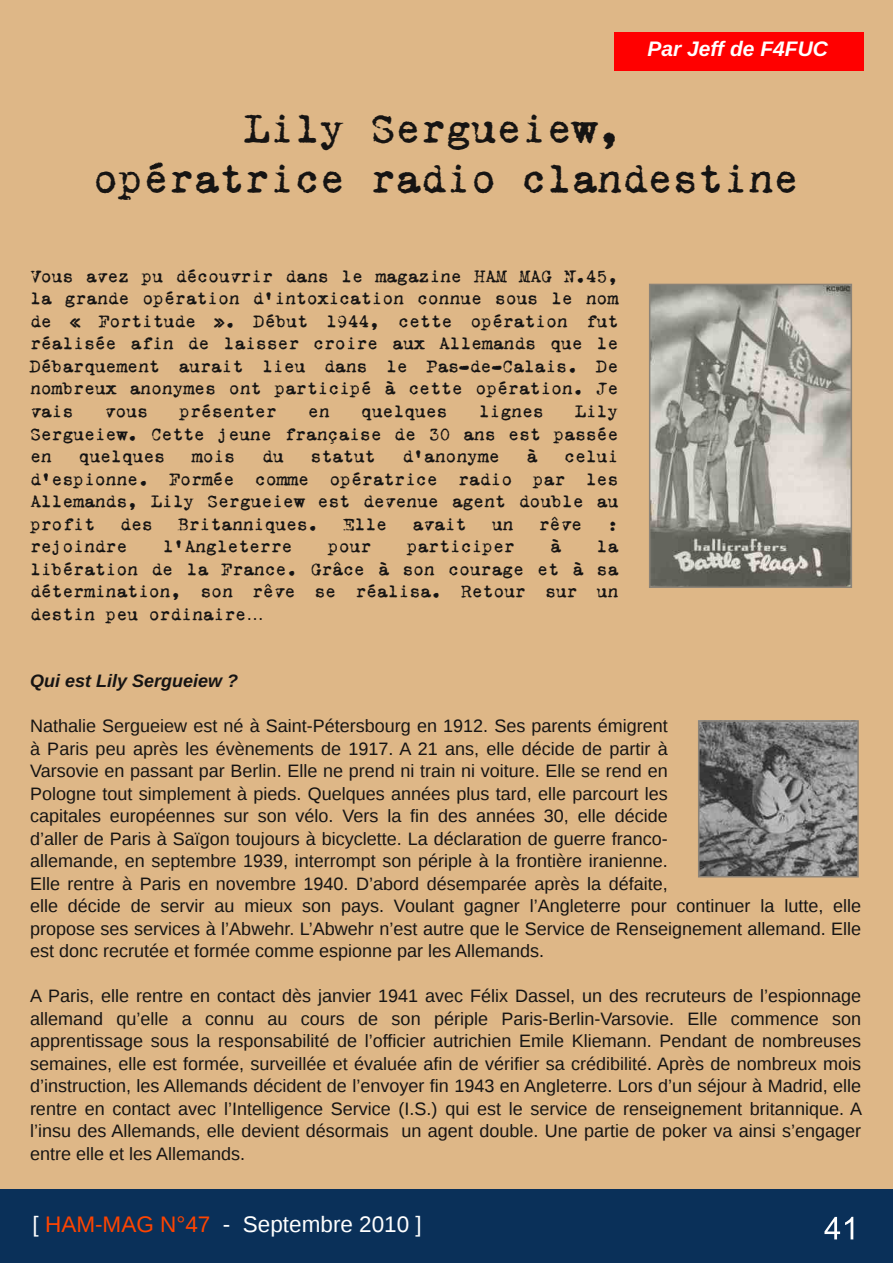
<style>
.page{position:relative;width:893px;height:1263px;background:#fff}
.page>*{position:absolute;margin:0;border:0;box-sizing:border-box;transform-origin:0 0}
.t1{font:42px/49.5px "VT Portable Remington";color:#161413;text-align:center}
.t2{font:22.5px "Liberation Sans";color:#fff}
.t3{font:italic 700 21px "Liberation Sans";color:#fff}
.t4{font:18px/22.5px "Liberation Sans";color:#161413}
.t5{font:18px/22.5px "VT Portable Remington";color:#161413;text-align:justify}
.t6{font:italic 700 18px "Liberation Sans";color:#161413}
.s1{font-family:"Liberation Sans"}
.s2{color:#f40}
</style>
<div class="page">
<div style="left:0;top:1187px;width:892px;height:75px;background:#0a3059"></div>
<svg style="left:824px;top:1217px;width:29px;height:22px"></svg>
<div style="left:0;top:0;width:892px;height:1188px;background:#deb787"></div>
<div style="left:614px;top:32px;width:249px;height:39px;background:#f00"></div>
<img style="left:652px;top:287px;width:197px;height:298px">
<div style="left:649px;top:284px;width:203px;height:304px;border:2px solid #8b8378"></div>
<img style="left:701px;top:723px;width:155px;height:151px">
<div style="left:698px;top:720px;width:161px;height:157px;border:2px solid #8b8378"></div>
<p class="t3" style="left:647px;top:37px;width:182px">Par Jeff de F4FUC</p>
<h1 class="t1" style="left:93px;top:106px;width:707px">Lily Sergueiew,<br>opératrice radio clandestine</h1>
<p class="t5" style="left:30px;top:266px;width:590px">Vous avez pu découvrir dans le magazine HAM MAG N.45, la grande opération d’intoxication connue sous le nom de « Fortitude ». Début 1944, cette opération fut réalisée afin de laisser croire aux Allemands que le Débarquement aurait lieu dans le Pas‐de‐Calais. De nombreux anonymes ont participé à cette opération. Je vais</p>
<p class="t5" style="left:105px;top:401px;width:45px">vous</p>
<p class="t5" style="left:179px;top:401px;width:99px">présenter</p>
<p class="t5" style="left:308px;top:401px;width:23px">en</p>
<p class="t5" style="left:361px;top:401px;width:88px">quelques</p>
<p class="t5" style="left:479px;top:401px;width:66px">lignes</p>
<p class="t5" style="left:30px;top:401px;width:590px;text-indent:545px">Lily Sergueiew. Cette jeune française de 30 ans est passée en</p>
<p class="t5" style="left:79px;top:446px;width:88px">quelques</p>
<p class="t5" style="left:192px;top:446px;width:45px">mois</p>
<p class="t5" style="left:262px;top:446px;width:23px">du</p>
<p class="t5" style="left:311px;top:446px;width:66px">statut</p>
<p class="t5" style="left:402px;top:446px;width:99px">d’anonyme</p>
<p class="t5" style="left:526px;top:446px;width:12px">à</p>
<p class="t5" style="left:30px;top:446px;width:590px;text-indent:534px">celui d’espionne. Formée comme opératrice radio par les Allemands, Lily Sergueiew est devenue agent double au profit</p>
<p class="t5" style="left:120px;top:513px;width:34px">des</p>
<p class="t5" style="left:178px;top:513px;width:142px">Britanniques.</p>
<p class="t5" style="left:344px;top:513px;width:45px">Elle</p>
<p class="t5" style="left:412px;top:513px;width:56px">avait</p>
<p class="t5" style="left:492px;top:513px;width:23px">un</p>
<p class="t5" style="left:539px;top:513px;width:45px">rêve</p>
<p class="t5" style="left:607px;top:513px;width:12px">:</p>
<p class="t5" style="left:30px;top:536px;width:99px">rejoindre</p>
<p class="t5" style="left:163px;top:536px;width:131px">l’Angleterre</p>
<p class="t5" style="left:328px;top:536px;width:45px">pour</p>
<p class="t5" style="left:407px;top:536px;width:110px">participer</p>
<p class="t5" style="left:550px;top:536px;width:12px">à</p>
<p class="t5" style="left:30px;top:536px;width:590px;text-indent:567px">la libération de la France. Grâce à son courage et à sa détermination, son rêve se réalisa. Retour sur un destin peu ordinaire<span class="s1">…</span></p>
<p class="t6" style="left:30px;top:670px;width:210px">Qui est Lily Sergueiew ?</p>
<p class="t4" style="left:30px;top:714px;width:833px">Nathalie Sergueiew est né à Saint-Pétersbourg en 1912. Ses parents émigrent<br>à Paris peu après les évènements de 1917. A 21 ans, elle décide de partir à<br>Varsovie en passant par Berlin. Elle ne prend ni train ni voiture. Elle se rend en<br>Pologne tout simplement à pieds. Quelques années plus tard, elle parcourt les<br>capitales européennes sur son vélo. Vers la fin des années 30, elle décide<br>d’aller de Paris à Saïgon toujours à bicyclette. La déclaration de guerre franco-<br>allemande, en septembre 1939, interrompt son périple à la frontière iranienne.<br>Elle rentre à Paris en novembre 1940. D’abord désemparée après la défaite,<br>elle décide de servir au mieux son pays. Voulant gagner l’Angleterre pour continuer la lutte, elle propose ses services à l’Abwehr. L’Abwehr n’est autre que le Service de Renseignement allemand. Elle est donc recrutée et formée comme espionne par les Allemands.</p>
<p class="t4" style="left:30px;top:984px;width:834px;text-align:justify">A Paris, elle rentre en contact dès janvier 1941 avec Félix Dassel, un des recruteurs de l’espionnage allemand qu’elle a connu au cours de son périple Paris-Berlin-Varsovie. Elle commence son apprentissage sous la responsabilité de l’officier autrichien Emile Kliemann. Pendant de nombreuses semaines, elle est formée, surveillée et évaluée afin de vérifier sa crédibilité. Après de nombreux mois d’instruction, les Allemands décident de l’envoyer fin 1943 en Angleterre. Lors d’un séjour à Madrid, elle rentre en contact avec l’Intelligence Service (I.S.) qui est le service de renseignement britannique. A l’insu des Allemands, elle devient désormais un agent double. Une partie de poker va ainsi s’engager entre elle et les Allemands.</p>
<p class="t2" style="left:33px;top:1211px;width:391px">[ <span class="s2">HAM-MAG N°47</span> - Septembre 2010 ]</p>
</div>
